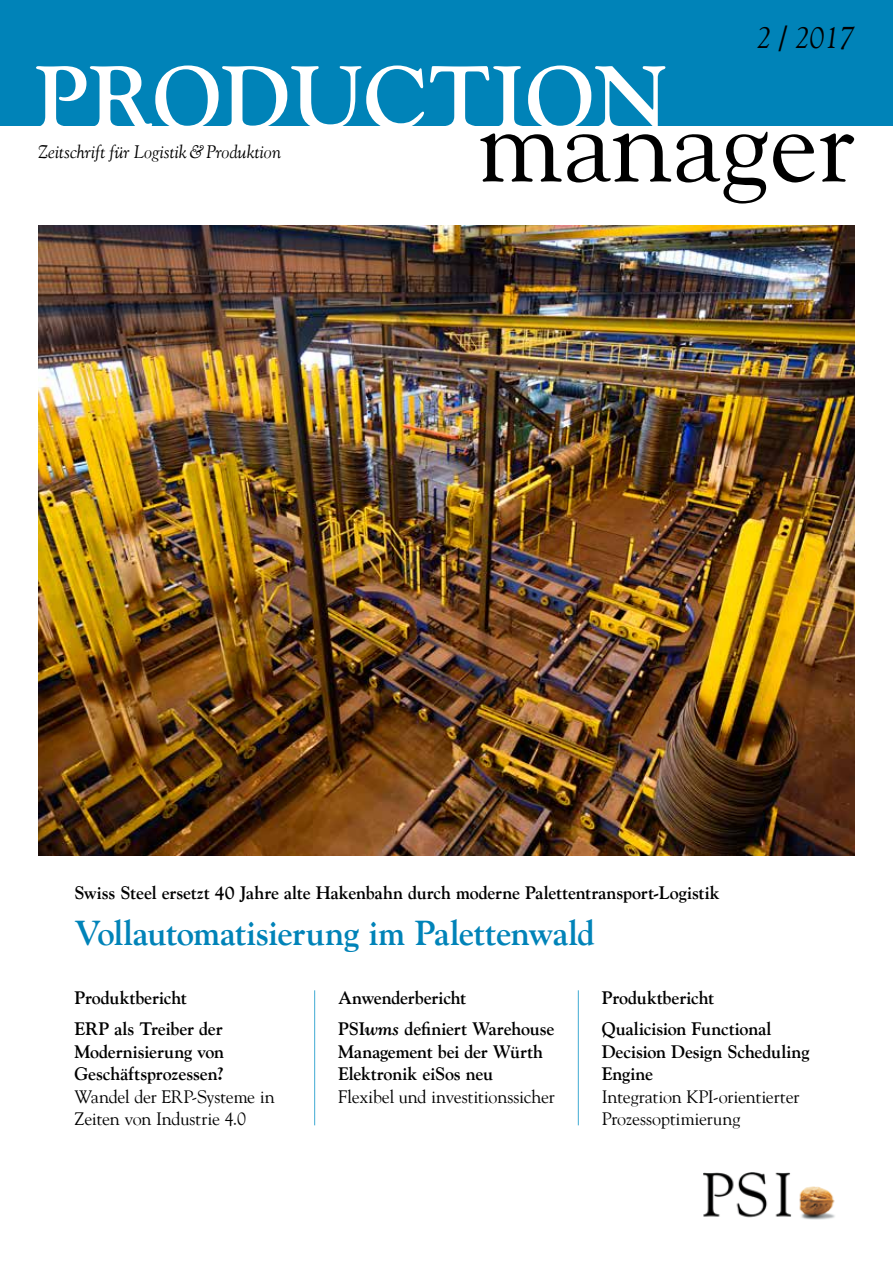
<style>
.page{position:relative;width:893px;height:1263px;background:#fff}
.page>*{position:absolute;margin:0;border:0;box-sizing:border-box;transform-origin:0 0}
.t1{font:109.5px "Goudy";color:#000}
.t2{font:700 88.35px "Goudy";color:#fff}
.t3{font:700 34.5px "Goudy";letter-spacing:-.015em;color:#0083b8}
.t4{font:italic 30px "Goudy";color:#000}
.t5{font:700 18px/31.7px "Goudy";letter-spacing:-.01em;color:#000}
.t6{font:18px/22.5px "Goudy";letter-spacing:-.015em;color:#000}
.t7{font:italic 18px "Goudy";color:#000}
.s1{font-style:italic}
</style>
<div class="page">
<img style="left:704px;top:1172px;width:131px;height:47px">
<div style="left:0;top:0;width:893px;height:126px;background:#0083b8"></div>
<img style="left:38px;top:225px;width:817px;height:630px">
<hr style="left:314px;top:990px;width:1px;height:135px;background:#40aad3">
<hr style="left:578px;top:990px;width:1px;height:135px;background:#40aad3">
<h2 class="t2" style="left:35px;top:43px;width:634px">PRODUCTION</h2>
<h3 class="t4" style="left:756px;top:20px;width:100px">2 / 2017</h3>
<p class="t7" style="left:38px;top:141px;width:244px">Zeitschrift für Logistik&amp;Produktion</p>
<h1 class="t1" style="left:478px;top:75px;width:379px">manager</h1>
<p class="t5" style="left:74px;top:877px;width:647px">Swiss Steel ersetzt 40 Jahre alte Hakenbahn durch moderne Palettentransport-Logistik</p>
<h3 class="t3" style="left:74px;top:911px;width:522px">Vollautomatisierung im Palettenwald</h3>
<p class="t5" style="left:74px;top:981px;width:150px">Produktbericht<br>ERP als Treiber der</p>
<p class="t5" style="left:74px;top:1040px;width:151px;line-height:22.5px">Modernisierung von<br>Geschäftsprozessen?</p>
<p class="t6" style="left:74px;top:1085px;width:202px">Wandel der ERP-Systeme in<br>Zeiten von Industrie 4.0</p>
<p class="t5" style="left:338px;top:981px;width:218px">Anwenderbericht<br>PSI<span class="s1">wms</span> definiert Warehouse</p>
<p class="t5" style="left:338px;top:1040px;width:207px;line-height:22.5px">Management bei der Würth<br>Elektronik eiSos neu</p>
<p class="t6" style="left:338px;top:1085px;width:218px">Flexibel und investitionssicher</p>
<p class="t5" style="left:602px;top:981px;width:171px">Produktbericht<br>Qualicision Functional</p>
<p class="t5" style="left:602px;top:1040px;width:209px;line-height:22.5px">Decision Design Scheduling<br>Engine</p>
<p class="t6" style="left:602px;top:1085px;width:199px">Integration KPI-orientierter<br>Prozessoptimierung</p>
</div>
